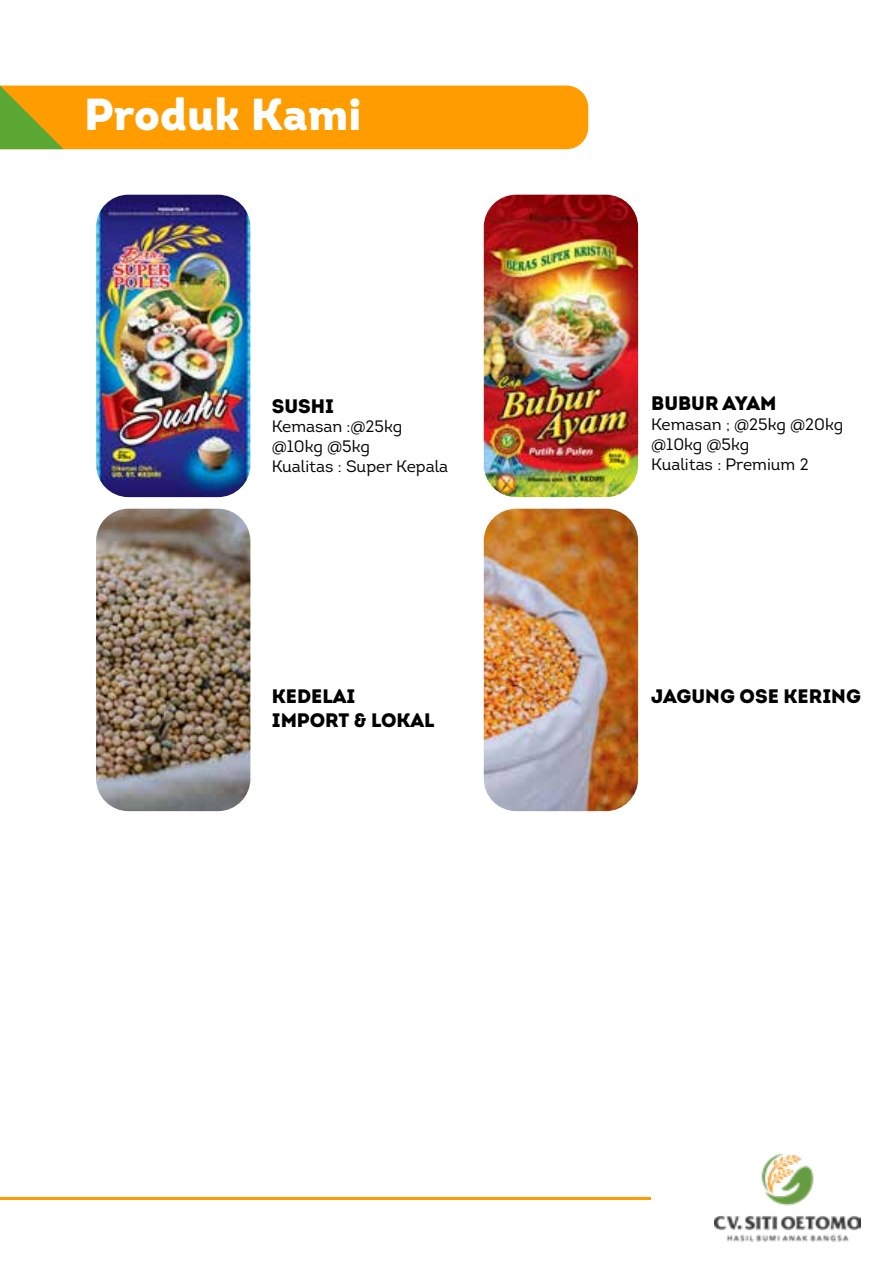
<style>
.page{position:relative;width:893px;height:1263px;background:#fff}
.page>*{position:absolute;margin:0;border:0;box-sizing:border-box;transform-origin:0 0}
.t1{font:900 44.7px "Intro";color:#fff}
.t2{font:19.5px/23.4px "Intro Black Caps";color:#000}
.t3{font:16.5px/19.8px "Intro";color:#000}
</style>
<div class="page">
<hr style="left:0;top:1197px;width:651px;height:2px;background:#ff9d00">
<img style="left:714px;top:1155px;width:146px;height:87px">
<div style="left:0;top:86px;width:588px;height:63px;background:#ff9d00"></div>
<img style="left:96px;top:195px;width:154px;height:302px">
<img style="left:484px;top:195px;width:154px;height:302px">
<img style="left:96px;top:509px;width:154px;height:302px">
<img style="left:484px;top:509px;width:154px;height:302px">
<h1 class="t1" style="left:84px;top:85px;width:279px">Produk Kami</h1>
<p class="t2" style="left:272px;top:394px;width:64px">SUSHI</p>
<p class="t3" style="left:272px;top:417px;width:178px">Kemasan :@25kg @10kg @5kg<br>Kualitas : Super Kepala</p>
<p class="t2" style="left:651px;top:392px;width:127px">BUBUR AYAM</p>
<p class="t3" style="left:651px;top:415px;width:194px">Kemasan ; @25kg @20kg @10kg @5kg<br>Kualitas : Premium 2</p>
<p class="t2" style="left:272px;top:684px;width:164px">KEDELAI<br>IMPORT &amp; LOKAL</p>
<p class="t2" style="left:651px;top:684px;width:211px">JAGUNG OSE KERING</p>
</div>
